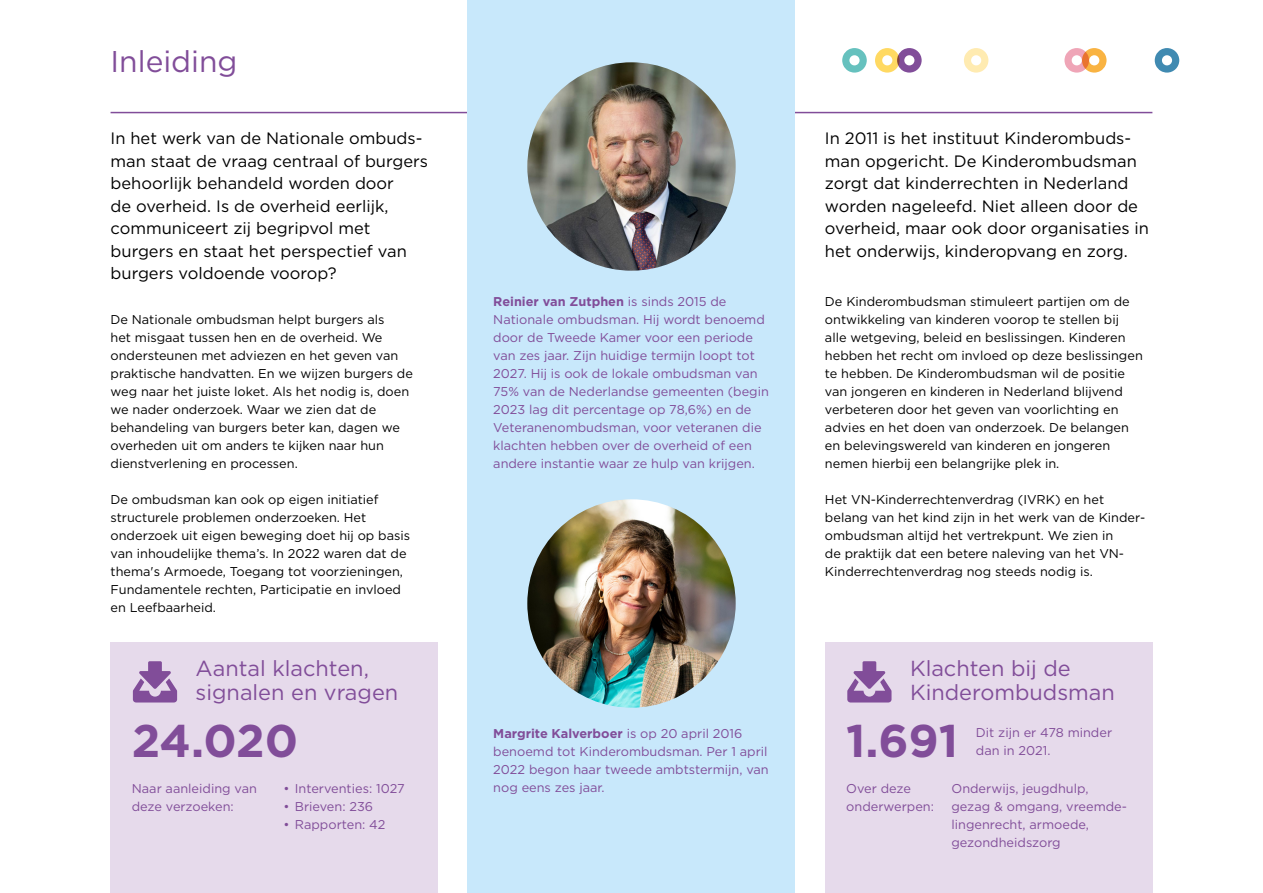
<style>
.page{position:relative;width:1263px;height:893px;background:#fff}
.page>*{position:absolute;margin:0;border:0;box-sizing:border-box;transform-origin:0 0}
.t1{font:700 45.75px "Gotham";letter-spacing:-.01em;color:#814d99}
.t2{font:30px "Gotham";color:#814d99}
.t3{font:21.75px/24px "Gotham";color:#814d99}
.t4{font:16.5px/22.5px "Gotham";color:#000}
.t5{font:12.75px/18px "Gotham";color:#000}
.t6{font:12.75px/18px "Gotham";color:#814d99}
.s1{font-weight:700}
</style>
<div class="page">
<svg style="left:964px;top:48px;width:24px;height:25px"></svg>
<svg style="left:875px;top:48px;width:47px;height:25px"></svg>
<svg style="left:842px;top:48px;width:25px;height:25px"></svg>
<svg style="left:1155px;top:48px;width:24px;height:25px"></svg>
<svg style="left:1064px;top:48px;width:42px;height:25px"></svg>
<hr style="left:111px;top:112px;width:1041px;height:1px;background:#814d99">
<div style="left:468px;top:0;width:327px;height:893px;background:#c8e8fb"></div>
<img style="left:527px;top:62px;width:209px;height:209px;border-radius:104px">
<img style="left:527px;top:499px;width:209px;height:209px;border-radius:104px">
<div style="left:111px;top:642px;width:327px;height:251px;background:#e6daeb"></div>
<svg style="left:133px;top:661px;width:44px;height:41px"></svg>
<div style="left:825px;top:642px;width:327px;height:251px;background:#e6daeb"></div>
<svg style="left:847px;top:661px;width:44px;height:41px"></svg>
<h2 class="t2" style="left:111px;top:42px;width:128px">Inleiding</h2>
<p class="t4" style="left:111px;top:127px;width:319px">In het werk van de Nationale ombuds&shy;man staat de vraag centraal of burgers behoorlijk behandeld worden door<br>de overheid. Is de overheid eerlijk, communiceert zij begripvol met burgers en staat het perspectief van burgers voldoende voorop?</p>
<p class="t5" style="left:111px;top:310px;width:304px">De Nationale ombudsman helpt burgers als<br>het misgaat tussen hen en de overheid. We ondersteunen met adviezen en het geven van praktische handvatten. En we wijzen burgers de weg naar het juiste loket. Als het nodig is, doen we nader onderzoek. Waar we zien dat de behandeling van burgers beter kan, dagen we overheden uit om anders te kijken naar hun dienstverlening en processen.</p>
<p class="t5" style="left:111px;top:490px;width:301px">De ombudsman kan ook op eigen initiatief structurele problemen onderzoeken. Het onderzoek uit eigen beweging doet hij op basis van inhoudelijke thema’s. In 2022 waren dat de thema's Armoede, Toegang tot voorzieningen, Fundamentele rechten, Participatie en invloed en Leefbaarheid.</p>
<h3 class="t3" style="left:196px;top:656px;width:204px">Aantal klachten, signalen en vragen</h3>
<h1 class="t1" style="left:132px;top:711px;width:168px">24.020</h1>
<p class="t6" style="left:132px;top:779px;width:127px">Naar aanleiding van deze verzoeken:</p>
<p class="t6" style="left:283px;top:779px;width:123px">• Interventies: 1027</p>
<p class="t6" style="left:283px;top:797px;width:91px">• Brieven: 236</p>
<p class="t6" style="left:283px;top:815px;width:104px">• Rapporten: 42</p>
<p class="t6" style="left:493px;top:292px;width:277px"><span class="s1">Reinier van Zutphen</span> is sinds 2015 de Nationale ombudsman. Hij wordt benoemd door de Tweede Kamer voor een periode van zes jaar. Zijn huidige termijn loopt tot 2027. Hij is ook de lokale ombudsman van 75% van de Nederlandse gemeenten (begin 2023 lag dit percentage op 78,6%) en de Veteranenombudsman, voor veteranen die klachten hebben over de overheid of een andere instantie waar ze hulp van krijgen.</p>
<p class="t6" style="left:493px;top:724px;width:277px"><span class="s1">Margrite Kalverboer</span> is op 20 april 2016 benoemd tot Kinderombudsman. Per 1 april 2022 begon haar tweede ambtstermijn, van nog eens zes jaar.</p>
<p class="t4" style="left:825px;top:127px;width:326px">In 2011 is het instituut Kinderombuds&shy;man opgericht. De Kinderombudsman zorgt dat kinderrechten in Nederland worden nageleefd. Niet alleen door de overheid, maar ook door organisaties in het onderwijs, kinderopvang en zorg.</p>
<p class="t5" style="left:825px;top:292px;width:319px">De Kinderombudsman stimuleert partijen om de ontwikkeling van kinderen voorop te stellen bij alle wetgeving, beleid en beslissingen. Kinderen hebben het recht om invloed op deze beslissingen te hebben. De Kinderombudsman wil de positie van jongeren en kinderen in Nederland blijvend verbeteren door het geven van voorlichting en advies en het doen van onderzoek. De belangen en belevingswereld van kinderen en jongeren nemen hierbij een belangrijke plek in.</p>
<p class="t5" style="left:825px;top:490px;width:322px">Het VN-Kinderrechtenverdrag (IVRK) en het belang van het kind zijn in het werk van de Kinder&shy;ombudsman altijd het vertrekpunt. We zien in<br>de praktijk dat een betere naleving van het VN-Kinderrechtenverdrag nog steeds nodig is.</p>
<h3 class="t3" style="left:910px;top:656px;width:206px">Klachten bij de<br>Kinderombudsman</h3>
<h1 class="t1" style="left:846px;top:711px;width:113px">1.691</h1>
<p class="t6" style="left:846px;top:779px;width:89px">Over deze onderwerpen:</p>
<p class="t6" style="left:951px;top:779px;width:177px">Onderwijs, jeugdhulp, gezag &amp; omgang, vreemde&shy;lingenrecht, armoede, gezondheidszorg</p>
<p class="t6" style="left:976px;top:723px;width:138px">Dit zijn er 478 minder dan in 2021.</p>
</div>
